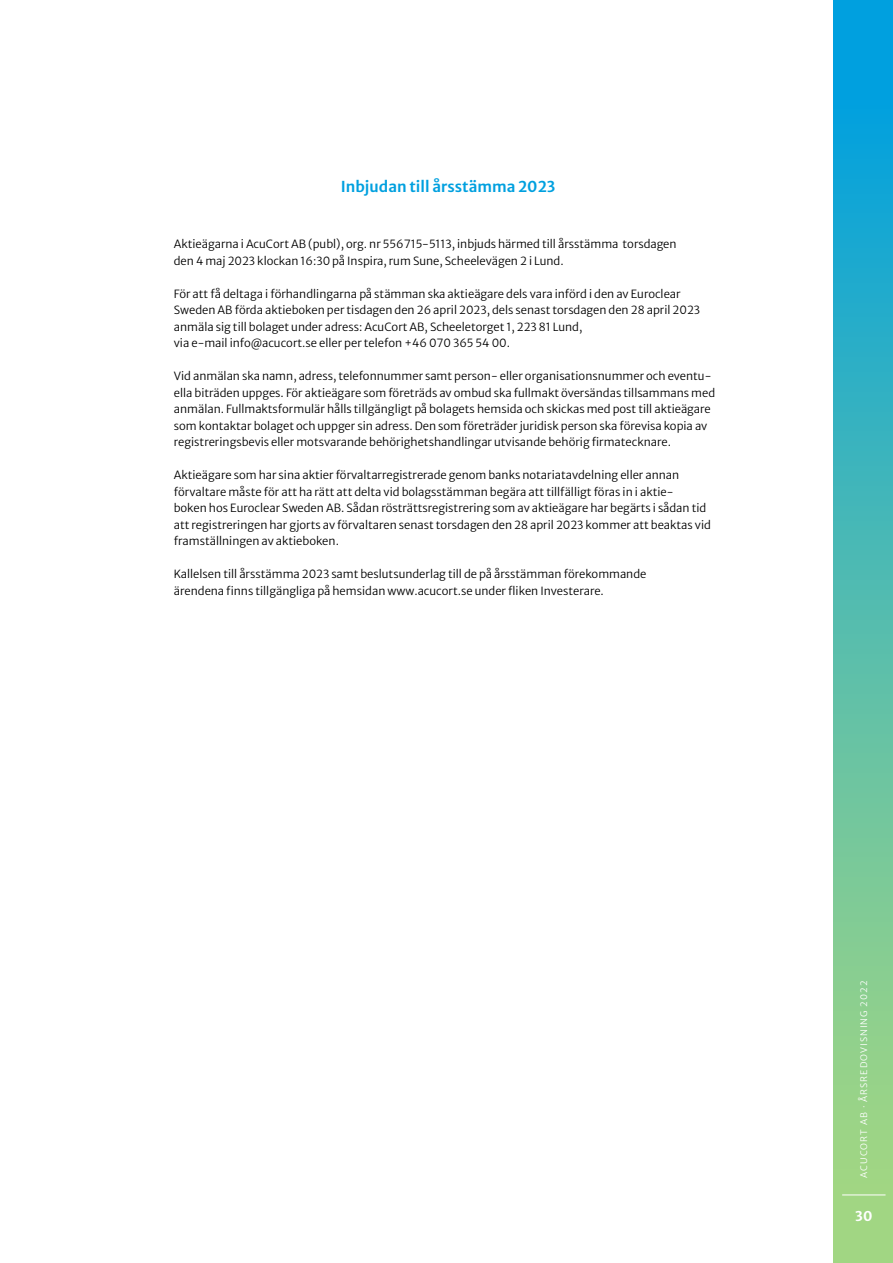
<style>
.page{position:relative;width:893px;height:1263px;background:#fff}
.page>*{position:absolute;margin:0;border:0;box-sizing:border-box;transform-origin:0 0}
.Acu_RUBRIK-2{font:600 15px "Merriweather Sans";color:#00a0df}
.t1{font:700 13.5px "Merriweather Sans";color:#fff}
.t2{font:300 11.25px/16.5px "Merriweather Sans";color:#000}
.t3{font:300 9px "Merriweather Sans";letter-spacing:.12em;color:#fff}
</style>
<div class="page">
<div style="left:833px;top:0;width:60px;height:1263px;background:linear-gradient(to bottom,#009de4,#b0db7a)"></div>
<hr style="left:842px;top:1194px;width:43px;height:1px;background:#fff">
<p class="Acu_RUBRIK-2" style="left:341px;top:174px;width:216px">Inbjudan till årsstämma 2023</p>
<p class="t2" style="left:174px;top:235px;width:504px">Aktieägarna i AcuCort AB (publ), org. nr 556715-5113, inbjuds härmed till årsstämma torsdagen</p>
<p class="t2" style="left:174px;top:251px;width:391px">den 4 maj 2023 klockan 16:30 på Inspira, rum Sune, Scheelevägen 2 i Lund.</p>
<p class="t2" style="left:174px;top:284px;width:508px">För att få deltaga i förhandlingarna på stämman ska aktieägare dels vara införd i den av Euroclear</p>
<p class="t2" style="left:174px;top:301px;width:528px">Sweden AB förda aktieboken per tisdagen den 26 april 2023, dels senast torsdagen den 28 april 2023 anmäla sig till bolaget under adress: AcuCort AB, Scheeletorget 1, 223 81 Lund,</p>
<p class="t2" style="left:174px;top:334px;width:338px">via e-mail info@acucort.se eller per telefon +46 070 365 54 00.</p>
<p class="t2" style="left:174px;top:367px;width:543px">Vid anmälan ska namn, adress, telefonnummer samt person- eller organisationsnummer och eventu&shy;ella biträden uppges. För aktieägare som företräds av ombud ska fullmakt översändas tillsammans med anmälan. Fullmaktsformulär hålls tillgängligt på bolagets hemsida och skickas med post till aktieägare som kontaktar bolaget och uppger sin adress. Den som företräder juridisk person ska förevisa kopia av registreringsbevis eller motsvarande behörighetshandlingar utvisande behörig firmatecknare.</p>
<p class="t2" style="left:174px;top:466px;width:507px">Aktieägare som har sina aktier förvaltarregistrerade genom banks notariatavdelning eller annan</p>
<p class="t2" style="left:174px;top:482px;width:501px">förvaltare måste för att ha rätt att delta vid bolagsstämman begära att tillfälligt föras in i aktie-</p>
<p class="t2" style="left:174px;top:499px;width:539px">boken hos Euroclear Sweden AB. Sådan rösträttsregistrering som av aktieägare har begärts i sådan tid att registreringen har gjorts av förvaltaren senast torsdagen den 28 april 2023 kommer att beaktas vid framställningen av aktieboken.</p>
<p class="t2" style="left:174px;top:565px;width:474px">Kallelsen till årsstämma 2023 samt beslutsunderlag till de på årsstämman förekommande</p>
<p class="t2" style="left:174px;top:581px;width:432px">ärendena finns tillgängliga på hemsidan www.acucort.se under fliken Investerare.</p>
<p class="t3" style="left:856px;top:1178px;width:199px;rotate:-90deg">ACUCORT AB · ÅRSREDOVISNING 2022</p>
<p class="t1" style="left:855px;top:1204px;width:19px">30</p>
</div>
